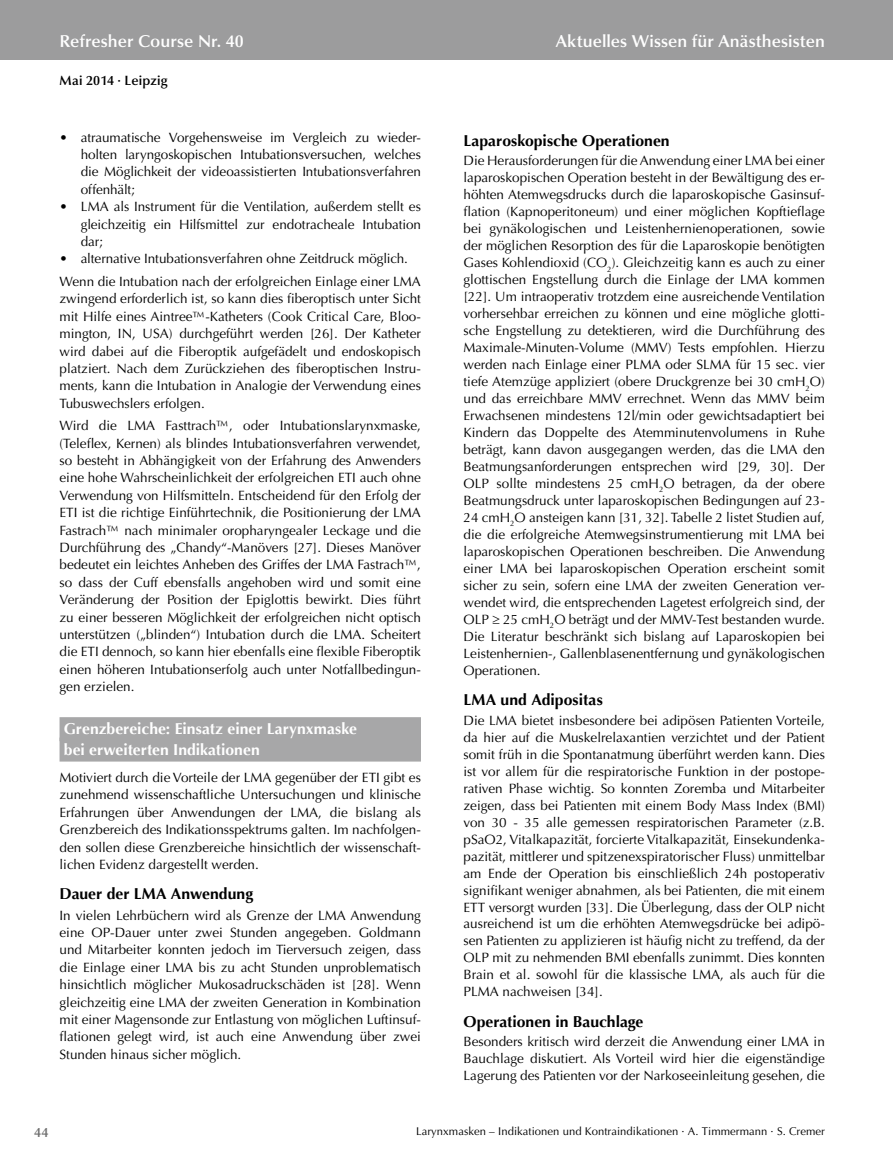
<style>
.page{position:relative;width:893px;height:1174px;background:#fff}
.page>*{position:absolute;margin:0;border:0;box-sizing:border-box;transform-origin:0 0}
.t1{font:600 17.25px "Optima";letter-spacing:.005em;color:#fff}
.t2{font:700 15.75px "Optima";color:#000}
.t3{font:700 15.75px/20.4px "Optima";color:#fff}
.t4{font:13.5px/17px "Optima";color:#000;text-align:justify}
.t5{font:600 13.5px "Optima";letter-spacing:.01em;color:#000}
.t6{font:600 13.5px "Optima";color:#6e6e6e}
.t7{font:11.25px "Optima";letter-spacing:.005em;color:#000}
</style>
<div class="page">
<div style="left:0;top:0;width:893px;height:60px;background:#9c9c9d"></div>
<div style="left:60px;top:717px;width:361px;height:24px;background:#a7a7a8"></div>
<div style="left:60px;top:737px;width:361px;height:24px;background:#a7a7a8"></div>
<p class="t1" style="left:60px;top:31px;width:186px">Refresher Course Nr. 40</p>
<p class="t5" style="left:60px;top:73px;width:110px">Mai 2014 · Leipzig</p>
<p class="t1" style="left:556px;top:31px;width:271px">Aktuelles Wissen für Anästhesisten</p>
<p class="t4" style="left:81px;top:129px;width:342px;line-height:17.4px;text-indent:-21px">• atraumatische Vorgehensweise im Vergleich zu wieder&shy;holten laryngoskopischen Intubationsversuchen, welches die Möglichkeit der videoassistierten Intubationsverfahren offenhält;</p>
<p class="t4" style="left:81px;top:198px;width:342px;line-height:17.4px;text-indent:-21px">• LMA als Instrument für die Ventilation, außerdem stellt es gleichzeitig ein Hilfsmittel zur endotracheale Intubation dar;</p>
<p class="t4" style="left:60px;top:248px;width:363px;line-height:22.5px">• alternative Intubationsverfahren ohne Zeitdruck möglich.<br>Wenn die Intubation nach der erfolgreichen Einlage einer LMA</p>
<p class="t4" style="left:60px;top:290px;width:363px;line-height:17.4px">zwingend erforderlich ist, so kann dies fiberoptisch unter Sicht mit Hilfe eines Aintree™-Katheters (Cook Critical Care, Bloo&shy;mington, IN, USA) durchgeführt werden [26]. Der Katheter wird dabei auf die Fiberoptik aufgefädelt und endoskopisch platziert. Nach dem Zurückziehen des fiberoptischen Instru&shy;ments, kann die Intubation in Analogie der Verwendung eines Tubuswechslers erfolgen.</p>
<p class="t4" style="left:60px;top:417px;width:363px;line-height:17.4px">Wird die LMA Fasttrach™, oder Intubationslarynxmaske, (Teleflex, Kernen) als blindes Intubationsverfahren verwendet, so besteht in Abhängigkeit von der Erfahrung des Anwenders eine hohe Wahrscheinlichkeit der erfolgreichen ETI auch ohne Verwendung von Hilfsmitteln. Entscheidend für den Erfolg der ETI ist die richtige Einführtechnik, die Positionierung der LMA Fastrach™ nach minimaler oropharyngealer Leckage und die Durchführung des „Chandy“-Manövers [27]. Dieses Manöver bedeutet ein leichtes Anheben des Griffes der LMA Fastrach™, so dass der Cuff ebensfalls angehoben wird und somit eine Veränderung der Position der Epiglottis bewirkt. Dies führt zu einer besseren Möglichkeit der erfolgreichen nicht optisch unterstützen („blinden“) Intubation durch die LMA. Scheitert die ETI dennoch, so kann hier ebenfalls eine flexible Fiberoptik einen höheren Intubationserfolg auch unter Notfallbedingun&shy;gen erzielen.</p>
<p class="t3" style="left:64px;top:719px;width:295px">Grenzbereiche: Einsatz einer Larynxmaske bei erweiterten Indikationen</p>
<p class="t4" style="left:60px;top:769px;width:363px;line-height:17.4px">Motiviert durch die Vorteile der LMA gegenüber der ETI gibt es zunehmend wissenschaftliche Untersuchungen und klinische Erfahrungen über Anwendungen der LMA, die bislang als Grenzbereich des Indikationsspektrums galten. Im nachfolgen&shy;den sollen diese Grenzbereiche hinsichtlich der wissenschaft&shy;lichen Evidenz dargestellt werden.</p>
<p class="t2" style="left:60px;top:884px;width:195px">Dauer der LMA Anwendung</p>
<p class="t4" style="left:60px;top:906px;width:363px;line-height:17.4px">In vielen Lehrbüchern wird als Grenze der LMA Anwendung eine OP-Dauer unter zwei Stunden angegeben. Goldmann und Mitarbeiter konnten jedoch im Tierversuch zeigen, dass die Einlage einer LMA bis zu acht Stunden unproblematisch hinsichtlich möglicher Mukosadruckschäden ist [28]. Wenn gleichzeitig eine LMA der zweiten Generation in Kombination mit einer Magensonde zur Entlastung von möglichen Luftinsuf&shy;flationen gelegt wird, ist auch eine Anwendung über zwei Stunden hinaus sicher möglich.</p>
<p class="t2" style="left:463px;top:131px;width:208px">Laparoskopische Operationen</p>
<p class="t4" style="left:463px;top:153px;width:363px">Die Herausforderungen für die Anwendung einer LMA bei einer laparoskopischen Operation besteht in der Bewältigung des er&shy;höhten Atemwegsdrucks durch die laparoskopische Gasinsuf&shy;flation (Kapnoperitoneum) und einer möglichen Kopftieflage bei gynäkologischen und Leistenhernienoperationen, sowie der möglichen Resorption des für die Laparoskopie benötigten Gases Kohlendioxid (CO<sub>2</sub>). Gleichzeitig kann es auch zu einer glottischen Engstellung durch die Einlage der LMA kommen [22]. Um intraoperativ trotzdem eine ausreichende Ventilation vorhersehbar erreichen zu können und eine mögliche glotti&shy;sche Engstellung zu detektieren, wird die Durchführung des Maximale-Minuten-Volume (MMV) Tests empfohlen. Hierzu werden nach Einlage einer PLMA oder SLMA für 15 sec. vier tiefe Atemzüge appliziert (obere Druckgrenze bei 30 cmH<sub>2</sub>O) und das erreichbare MMV errechnet. Wenn das MMV beim Erwachsenen mindestens 12l/min oder gewichtsadaptiert bei Kindern das Doppelte des Atemminutenvolumens in Ruhe beträgt, kann davon ausgegangen werden, das die LMA den Beatmungsanforderungen entsprechen wird [29, 30]. Der OLP sollte mindestens 25 cmH<sub>2</sub>O betragen, da der obere Beatmungsdruck unter laparoskopischen Bedingungen auf 23- 24 cmH<sub>2</sub>O ansteigen kann [31, 32]. Tabelle 2 listet Studien auf, die die erfolgreiche Atemwegsinstrumentierung mit LMA bei laparoskopischen Operationen beschreiben. Die Anwendung einer LMA bei laparoskopischen Operation erscheint somit sicher zu sein, sofern eine LMA der zweiten Generation ver&shy;wendet wird, die entsprechenden Lagetest erfolgreich sind, der OLP ≥ 25 cmH<sub>2</sub>O beträgt und der MMV-Test bestanden wurde.<br>Die Literatur beschränkt sich bislang auf Laparoskopien bei Leistenhernien-, Gallenblasenentfernung und gynäkologischen Operationen.</p>
<p class="t2" style="left:463px;top:690px;width:141px">LMA und Adipositas</p>
<p class="t4" style="left:463px;top:712px;width:363px">Die LMA bietet insbesondere bei adipösen Patienten Vorteile, da hier auf die Muskelrelaxantien verzichtet und der Patient somit früh in die Spontanatmung überführt werden kann. Dies ist vor allem für die respiratorische Funktion in der postope&shy;rativen Phase wichtig. So konnten Zoremba und Mitarbeiter zeigen, dass bei Patienten mit einem Body Mass Index (BMI) von 30 - 35 alle gemessen respiratorischen Parameter (z.B. pSaO2, Vitalkapazität, forcierte Vitalkapazität, Einsekundenka&shy;pazität, mittlerer und spitzenexspiratorischer Fluss) unmittelbar am Ende der Operation bis einschließlich 24h postoperativ signifikant weniger abnahmen, als bei Patienten, die mit einem ETT versorgt wurden [33]. Die Überlegung, dass der OLP nicht ausreichend ist um die erhöhten Atemwegsdrücke bei adipö&shy;sen Patienten zu applizieren ist häufig nicht zu treffend, da der OLP mit zu nehmenden BMI ebenfalls zunimmt. Dies konnten Brain et al. sowohl für die klassische LMA, als auch für die PLMA nachweisen [34].</p>
<p class="t2" style="left:463px;top:1012px;width:181px">Operationen in Bauchlage</p>
<p class="t4" style="left:463px;top:1033px;width:363px">Besonders kritisch wird derzeit die Anwendung einer LMA in Bauchlage diskutiert. Als Vorteil wird hier die eigenständige Lagerung des Patienten vor der Narkoseeinleitung gesehen, die</p>
<p class="t6" style="left:34px;top:1124px;width:16px">44</p>
<p class="t7" style="left:416px;top:1125px;width:410px">Larynxmasken – Indikationen und Kontraindikationen · A. Timmermann · S. Cremer</p>
</div>
